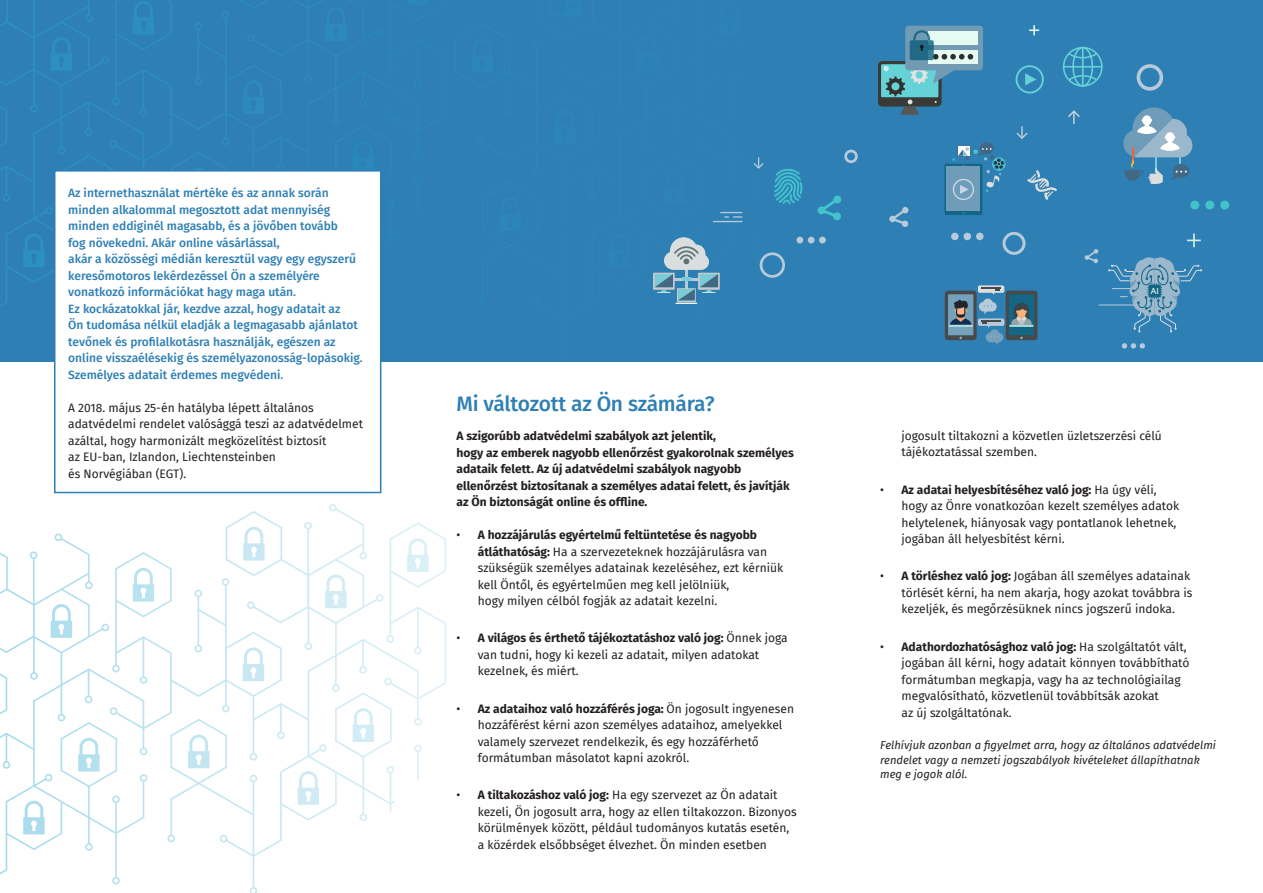
<style>
.page{position:relative;width:1263px;height:893px;background:#fff}
.page>*{position:absolute;margin:0;border:0;box-sizing:border-box;transform-origin:0 0}
._04_TITLE_1{font:500 21px "Fira Sans";letter-spacing:-.01em;color:#2d7fb4}
._03_BODYTEXT{font:12px/16.5px "Fira Sans";color:#231f20}
._03_BODYTEXT-2{font:500 12px/16.5px "Fira Sans";color:#2d7fb4}
._03_BODYTEXT-3{font:700 12px/16.5px "Fira Sans";color:#231f20}
.t1{font:italic 11.25px/14.2px "Fira Sans";color:#231f20}
.t2{font:8.4px "Arial";color:#fff}
.s1{font-weight:700}
</style>
<div class="page">
<div style="left:0;top:0;width:1263px;height:361px;background:#2d7fb4"></div>
<svg style="left:51px;top:37px;width:21px;height:34px"></svg>
<svg style="left:133px;top:1px;width:21px;height:33px"></svg>
<svg style="left:0;top:130px;width:307px;height:177px"></svg>
<svg style="left:243px;top:81px;width:21px;height:33px"></svg>
<svg style="left:51px;top:604px;width:21px;height:34px"></svg>
<svg style="left:133px;top:568px;width:21px;height:34px"></svg>
<svg style="left:0;top:697px;width:420px;height:196px"></svg>
<svg style="left:243px;top:527px;width:22px;height:33px"></svg>
<svg style="left:325px;top:574px;width:22px;height:34px"></svg>
<svg style="left:407px;top:538px;width:22px;height:34px"></svg>
<svg style="left:243px;top:647px;width:21px;height:34px"></svg>
<svg style="left:1029px;top:25px;width:10px;height:10px"></svg>
<div style="left:905px;top:26px;width:78px;height:44px;background:#719ab3;border-radius:3px"></div>
<div style="left:928px;top:32px;width:49px;height:13px;background:#e4faf3"></div>
<div style="left:928px;top:50px;width:49px;height:13px;background:#e4faf3"></div>
<svg style="left:878px;top:25px;width:95px;height:90px"></svg>
<svg style="left:1068px;top:110px;width:12px;height:14px"></svg>
<div style="left:1063px;top:47px;width:40px;height:40px;border:2px solid #65d2d7;border-radius:50%"></div>
<svg style="left:1067px;top:51px;width:32px;height:8px"></svg>
<svg style="left:1067px;top:74px;width:32px;height:8px"></svg>
<div style="left:1072px;top:47px;width:21px;height:40px;border:2px solid #65d2d7;border-radius:50%"></div>
<hr style="left:1082px;top:48px;width:1px;height:38px;background:#65d2d7">
<hr style="left:1064px;top:66px;width:38px;height:2px;background:#65d2d7">
<svg style="left:1015px;top:65px;width:29px;height:28px"></svg>
<svg style="left:1123px;top:107px;width:69px;height:77px"></svg>
<div style="left:1136px;top:64px;width:27px;height:27px;border:4px solid #b7cad9;border-radius:50%"></div>
<div style="left:1190px;top:201px;width:9px;height:9px;background:#43c2cb;border-radius:50%"></div>
<div style="left:1205px;top:201px;width:9px;height:9px;background:#43c2cb;border-radius:50%"></div>
<div style="left:1220px;top:201px;width:9px;height:9px;background:#43c2cb;border-radius:50%"></div>
<svg style="left:889px;top:207px;width:20px;height:20px"></svg>
<div style="left:944px;top:164px;width:38px;height:51px;background:#136684;border-radius:2px"></div>
<div style="left:1002px;top:232px;width:23px;height:23px;border:3px solid #b7cad9;border-radius:50%"></div>
<div style="left:951px;top:233px;width:7px;height:7px;background:#b7cad9;border-radius:50%"></div>
<div style="left:963px;top:233px;width:8px;height:7px;background:#b7cad9;border-radius:50%"></div>
<div style="left:976px;top:233px;width:7px;height:7px;background:#b7cad9;border-radius:50%"></div>
<svg style="left:1016px;top:127px;width:12px;height:12px"></svg>
<svg style="left:944px;top:142px;width:62px;height:72px"></svg>
<svg style="left:1027px;top:170px;width:30px;height:30px"></svg>
<svg style="left:817px;top:195px;width:25px;height:26px"></svg>
<div style="left:760px;top:252px;width:25px;height:26px;border:3px solid #b7cad9;border-radius:50%"></div>
<div style="left:844px;top:150px;width:14px;height:13px;border:3px solid #b7cad9;border-radius:50%"></div>
<div style="left:796px;top:237px;width:7px;height:6px;background:#b7cad9;border-radius:50%"></div>
<svg style="left:808px;top:237px;width:6px;height:6px"></svg>
<div style="left:819px;top:237px;width:7px;height:6px;background:#b7cad9;border-radius:50%"></div>
<svg style="left:713px;top:212px;width:29px;height:10px"></svg>
<svg style="left:753px;top:157px;width:11px;height:12px"></svg>
<svg style="left:774px;top:169px;width:28px;height:36px"></svg>
<svg style="left:698px;top:273px;width:22px;height:17px"></svg>
<svg style="left:653px;top:273px;width:22px;height:17px"></svg>
<svg style="left:655px;top:237px;width:63px;height:67px"></svg>
<svg style="left:1187px;top:234px;width:14px;height:13px"></svg>
<svg style="left:1084px;top:249px;width:14px;height:14px"></svg>
<svg style="left:1122px;top:343px;width:23px;height:6px"></svg>
<svg style="left:1108px;top:257px;width:94px;height:75px"></svg>
<svg style="left:978px;top:285px;width:26px;height:60px"></svg>
<div style="left:1006px;top:291px;width:31px;height:49px;background:linear-gradient(to bottom,#3d4c53,#3e4f56);border-radius:3px"></div>
<div style="left:1009px;top:294px;width:25px;height:41px;background:#136684"></div>
<svg style="left:1011px;top:302px;width:21px;height:23px"></svg>
<hr style="left:1009px;top:325px;width:25px;height:2px;background:#b1dcdd">
<svg style="left:945px;top:291px;width:31px;height:49px"></svg>
<div style="left:948px;top:294px;width:25px;height:41px;background:#74a1bc"></div>
<svg style="left:950px;top:299px;width:21px;height:26px"></svg>
<hr style="left:948px;top:325px;width:25px;height:2px;background:#b1dcdd">
<div style="left:55px;top:171px;width:326px;height:321px;background:#fff"></div>
<div style="left:54px;top:170px;width:327px;height:323px;border:2px solid #2d7fb4"></div>
<p class="_03_BODYTEXT-2" style="left:68px;top:184px;width:296px">Az internethasználat mértéke és az annak során minden alkalommal megosztott adat mennyiség minden eddiginél magasabb, és a jövőben tovább<br>fog növekedni. Akár online vásárlással,<br>akár a közösségi médián keresztül vagy egy egyszerű keresőmotoros lekérdezéssel Ön a személyére vonatkozó információkat hagy maga után.<br>Ez kockázatokkal jár, kezdve azzal, hogy adatait az<br>Ön tudomása nélkül eladják a legmagasabb ajánlatot tevőnek és profilalkotásra használják, egészen az online visszaélésekig és személyazonosság-lopásokig.<br>Személyes adatait érdemes megvédeni.</p>
<p class="_03_BODYTEXT" style="left:68px;top:399px;width:296px">A 2018. május 25-én hatályba lépett általános adatvédelmi rendelet valósággá teszi az adatvédelmet azáltal, hogy harmonizált megközelítést biztosít<br>az EU-ban, Izlandon, Liechtensteinben<br>és Norvégiában (EGT).</p>
<p class="_04_TITLE_1" style="left:456px;top:387px;width:260px">Mi változott az Ön számára?</p>
<p class="_03_BODYTEXT-3" style="left:456px;top:427px;width:339px">A szigorúbb adatvédelmi szabályok azt jelentik,<br>hogy az emberek nagyobb ellenőrzést gyakorolnak személyes adataik felett. Az új adatvédelmi szabályok nagyobb ellenőrzést biztosítanak a személyes adatai felett, és javítják az Ön biztonságát online és offline.</p>
<p class="_03_BODYTEXT" style="left:478px;top:526px;width:307px;text-indent:-21px">• <span class="s1">A hozzájárulás egyértelmű feltüntetése és nagyobb átláthatóság:</span> Ha a szervezeteknek hozzájárulásra van szükségük személyes adatainak kezeléséhez, ezt kérniük kell Öntől, és egyértelműen meg kell jelölniük,<br>hogy milyen célból fogják az adatait kezelni.</p>
<p class="_03_BODYTEXT" style="left:478px;top:630px;width:311px;text-indent:-21px">• <span class="s1">A világos és érthető tájékoztatáshoz való jog:</span> Önnek joga van tudni, hogy ki kezeli az adatait, milyen adatokat kezelnek, és miért.</p>
<p class="_03_BODYTEXT" style="left:478px;top:700px;width:318px;text-indent:-21px">• <span class="s1">Az adataihoz való hozzáférés joga:</span> Ön jogosult ingyenesen hozzáférést kérni azon személyes adataihoz, amelyekkel valamely szervezet rendelkezik, és egy hozzáférhető formátumban másolatot kapni azokról.</p>
<p class="_03_BODYTEXT" style="left:478px;top:787px;width:320px;text-indent:-21px">• <span class="s1">A tiltakozáshoz való jog:</span> Ha egy szervezet az Ön adatait kezeli, Ön jogosult arra, hogy az ellen tiltakozzon. Bizonyos körülmények között, például tudományos kutatás esetén, a közérdek elsőbbséget élvezhet. Ön minden esetben</p>
<p class="t2" style="left:1151px;top:285px;width:9px">AI</p>
<p class="_03_BODYTEXT" style="left:901px;top:427px;width:262px">jogosult tiltakozni a közvetlen üzletszerzési célú tájékoztatással szemben.</p>
<p class="_03_BODYTEXT" style="left:901px;top:481px;width:279px;text-indent:-21px">• <span class="s1">Az adatai helyesbítéséhez való jog:</span> Ha úgy véli, hogy az Önre vonatkozóan kezelt személyes adatok helytelenek, hiányosak vagy pontatlanok lehetnek, jogában áll helyesbítést kérni.</p>
<p class="_03_BODYTEXT" style="left:901px;top:568px;width:292px;text-indent:-21px">• <span class="s1">A törléshez való jog:</span> Jogában áll személyes adatainak törlését kérni, ha nem akarja, hogy azokat továbbra is kezeljék, és megőrzésüknek nincs jogszerű indoka.</p>
<p class="_03_BODYTEXT" style="left:901px;top:638px;width:289px;text-indent:-21px">• <span class="s1">Adathordozhatósághoz való jog:</span> Ha szolgáltatót vált, jogában áll kérni, hogy adatait könnyen továbbítható formátumban megkapja, vagy ha az technológiailag megvalósítható, közvetlenül továbbítsák azokat<br>az új szolgáltatónak.</p>
<p class="t1" style="left:880px;top:738px;width:337px">Felhívjuk azonban a figyelmet arra, hogy az általános adatvédelmi rendelet vagy a nemzeti jogszabályok kivételeket állapíthatnak meg e jogok alól.</p>
</div>
